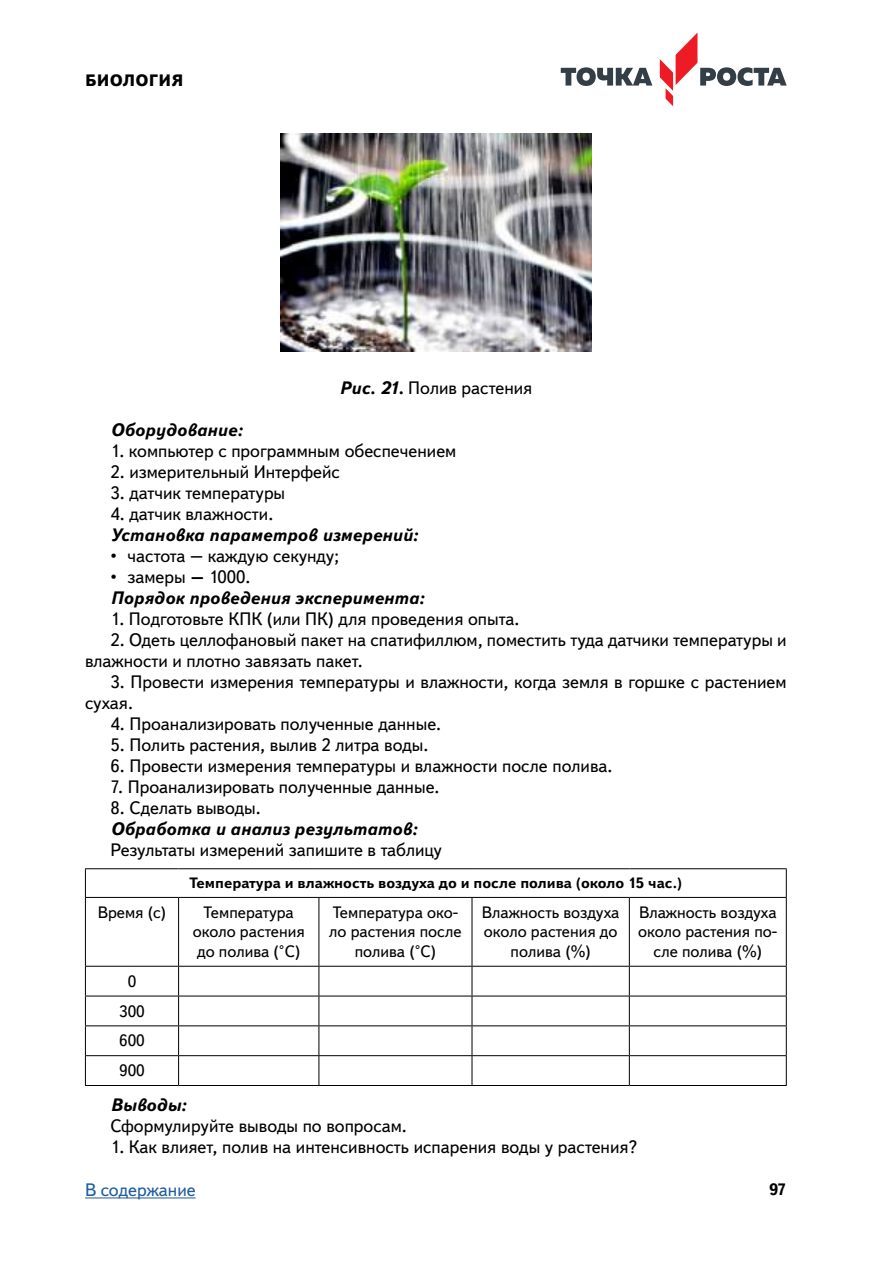
<style>
.page{position:relative;width:893px;height:1263px;background:#fff}
.page>*{position:absolute;margin:0;border:0;box-sizing:border-box;transform-origin:0 0}
.t1{font:18px/21px "Textbook New";color:#000}
.t2{font:italic 700 18px/21px "Textbook New";color:#000}
.t3{font:18px "Textbook New";color:#205d9e}
.t4{font:16.5px/19.5px "Textbook New";color:#000;text-align:center}
.t5{font:800 16.5px "Textbook New";letter-spacing:.01em;color:#000}
.t6{font:700 16.5px "Textbook New";color:#000}
.t7{font:700 15px "Textbook New";color:#000}
.s1{font-weight:700;font-style:italic}
.s2{font-weight:400;font-style:normal}
.s3{font-style:normal}
</style>
<div class="page">
<svg style="left:561px;top:67px;width:91px;height:19px"></svg>
<svg style="left:660px;top:32px;width:127px;height:74px"></svg>
<hr style="left:85px;top:1197px;width:111px;height:1px;background:#205d9e">
<img style="left:280px;top:133px;width:312px;height:219px">
<hr style="left:85px;top:898px;width:1px;height:68px;background:#000">
<hr style="left:178px;top:898px;width:1px;height:68px;background:#000">
<hr style="left:319px;top:898px;width:1px;height:68px;background:#000">
<hr style="left:472px;top:898px;width:1px;height:68px;background:#000">
<hr style="left:629px;top:898px;width:1px;height:68px;background:#000">
<hr style="left:786px;top:898px;width:1px;height:68px;background:#000">
<hr style="left:85px;top:966px;width:94px;height:1px;background:#000">
<hr style="left:85px;top:966px;width:1px;height:30px;background:#000">
<hr style="left:179px;top:966px;width:140px;height:1px;background:#000">
<hr style="left:178px;top:966px;width:1px;height:30px;background:#000">
<hr style="left:319px;top:966px;width:153px;height:1px;background:#000">
<hr style="left:319px;top:966px;width:1px;height:30px;background:#000">
<hr style="left:472px;top:966px;width:157px;height:1px;background:#000">
<hr style="left:472px;top:966px;width:1px;height:30px;background:#000">
<hr style="left:629px;top:966px;width:158px;height:1px;background:#000">
<hr style="left:629px;top:966px;width:1px;height:30px;background:#000">
<hr style="left:786px;top:966px;width:1px;height:30px;background:#000">
<hr style="left:85px;top:996px;width:94px;height:1px;background:#000">
<hr style="left:179px;top:996px;width:140px;height:1px;background:#000">
<hr style="left:319px;top:996px;width:153px;height:1px;background:#000">
<hr style="left:472px;top:996px;width:157px;height:1px;background:#000">
<hr style="left:629px;top:996px;width:158px;height:1px;background:#000">
<hr style="left:85px;top:1025px;width:94px;height:1px;background:#000">
<hr style="left:179px;top:1025px;width:140px;height:1px;background:#000">
<hr style="left:319px;top:1025px;width:153px;height:1px;background:#000">
<hr style="left:472px;top:1025px;width:157px;height:1px;background:#000">
<hr style="left:629px;top:1025px;width:158px;height:1px;background:#000">
<hr style="left:85px;top:1055px;width:94px;height:1px;background:#000">
<svg style="left:85px;top:996px;width:1px;height:89px"></svg>
<hr style="left:85px;top:1085px;width:94px;height:1px;background:#000">
<hr style="left:179px;top:1055px;width:140px;height:1px;background:#000">
<svg style="left:178px;top:996px;width:1px;height:89px"></svg>
<hr style="left:179px;top:1085px;width:140px;height:1px;background:#000">
<hr style="left:319px;top:1055px;width:153px;height:1px;background:#000">
<svg style="left:319px;top:996px;width:1px;height:89px"></svg>
<hr style="left:319px;top:1085px;width:153px;height:1px;background:#000">
<hr style="left:472px;top:1055px;width:157px;height:1px;background:#000">
<svg style="left:472px;top:996px;width:1px;height:89px"></svg>
<hr style="left:472px;top:1085px;width:157px;height:1px;background:#000">
<hr style="left:629px;top:1055px;width:158px;height:1px;background:#000">
<svg style="left:629px;top:996px;width:1px;height:89px"></svg>
<svg style="left:786px;top:996px;width:1px;height:89px"></svg>
<hr style="left:629px;top:1085px;width:158px;height:1px;background:#000">
<hr style="left:85px;top:868px;width:94px;height:1px;background:#000">
<svg style="left:85px;top:869px;width:1px;height:28px"></svg>
<hr style="left:179px;top:868px;width:140px;height:1px;background:#000">
<hr style="left:319px;top:868px;width:153px;height:1px;background:#000">
<hr style="left:472px;top:868px;width:157px;height:1px;background:#000">
<hr style="left:629px;top:868px;width:158px;height:1px;background:#000">
<svg style="left:786px;top:869px;width:1px;height:28px"></svg>
<hr style="left:85px;top:897px;width:94px;height:1px;background:#000">
<hr style="left:179px;top:897px;width:140px;height:1px;background:#000">
<hr style="left:319px;top:897px;width:153px;height:1px;background:#000">
<hr style="left:472px;top:897px;width:157px;height:1px;background:#000">
<hr style="left:629px;top:897px;width:158px;height:1px;background:#000">
<p class="t5" style="left:85px;top:70px;width:100px">БИОЛОГИЯ</p>
<p class="t1" style="left:339px;top:377px;width:194px"><span class="s1">Рис. 21.</span> Полив растения</p>
<p class="t2" style="left:111px;top:419px;width:133px">Оборудование:</p>
<p class="t1" style="left:111px;top:440px;width:347px">1. компьютер с программным обеспечением</p>
<p class="t1" style="left:111px;top:461px;width:231px">2. измерительный Интерфейс</p>
<p class="t1" style="left:111px;top:482px;width:176px">3. датчик температуры</p>
<p class="t1" style="left:111px;top:503px;width:164px">4. датчик влажности.</p>
<p class="t2" style="left:111px;top:524px;width:308px">Установка параметров измерений:</p>
<p class="t1" style="left:111px;top:545px;width:230px">• частота – каждую секунду;</p>
<p class="t2" style="left:111px;top:566px;width:315px"><span class="s2">• замеры</span> <span class="s3">–</span> <span class="s2">1000.<br></span>Порядок проведения эксперимента:</p>
<p class="t1" style="left:111px;top:608px;width:410px">1. Подготовьте КПК (или ПК) для проведения опыта.</p>
<p class="t1" style="left:85px;top:629px;width:703px;text-indent:26px">2. Одеть целлофановый пакет на спатифиллюм, поместить туда датчики температуры и влажности и плотно завязать пакет.</p>
<p class="t1" style="left:85px;top:671px;width:703px;text-indent:26px">3. Провести измерения температуры и влажности, когда земля в горшке с растением сухая.</p>
<p class="t1" style="left:111px;top:713px;width:332px">4. Проанализировать полученные данные.</p>
<p class="t1" style="left:111px;top:734px;width:319px">5. Полить растения, вылив 2 литра воды.</p>
<p class="t1" style="left:111px;top:755px;width:503px">6. Провести измерения температуры и влажности после полива.</p>
<p class="t1" style="left:111px;top:776px;width:330px">7. Проанализировать полученные данные.</p>
<p class="t1" style="left:111px;top:797px;width:152px">8. Сделать выводы.</p>
<p class="t2" style="left:111px;top:818px;width:308px">Обработка и анализ результатов:</p>
<p class="t1" style="left:111px;top:839px;width:333px">Результаты измерений запишите в таблицу</p>
<p class="t7" style="left:189px;top:873px;width:494px">Температура и влажность воздуха до и после полива (около 15 час.)</p>
<p class="t4" style="left:98px;top:902px;width:70px">Время (с)</p>
<p class="t4" style="left:193px;top:902px;width:113px">Температура около растения до полива (°С)</p>
<p class="t4" style="left:329px;top:902px;width:134px">Температура око&shy;ло растения после полива (°С)</p>
<p class="t4" style="left:482px;top:902px;width:139px">Влажность воздуха около растения до полива (%)</p>
<p class="t4" style="left:638px;top:902px;width:141px">Влажность воздуха около растения по&shy;сле полива (%)</p>
<p class="t4" style="left:119px;top:966px;width:27px;line-height:29.8px">0<br>300<br>600<br>900</p>
<p class="t2" style="left:111px;top:1094px;width:77px">Выводы:</p>
<p class="t1" style="left:111px;top:1115px;width:298px">Сформулируйте выводы по вопросам.</p>
<p class="t1" style="left:111px;top:1136px;width:528px">1. Как влияет, полив на интенсивность испарения воды у растения?</p>
<p class="t3" style="left:85px;top:1179px;width:112px">В содержание</p>
<p class="t6" style="left:769px;top:1179px;width:19px">97</p>
</div>
